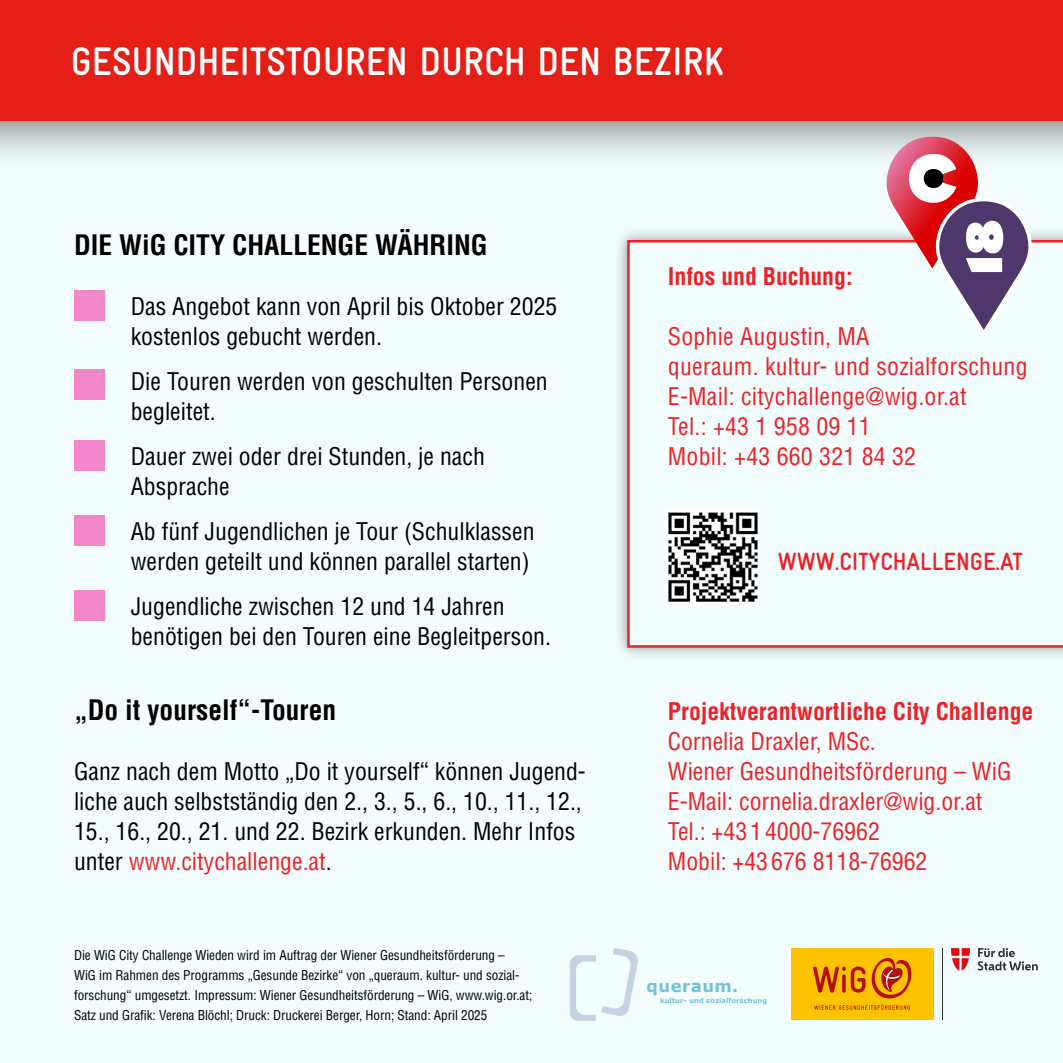
<style>
.page{position:relative;width:1063px;height:1063px;background:#f3fdfd}
.page>*{position:absolute;margin:0;border:0;box-sizing:border-box;transform-origin:0 0}
.t1{font:900 51.75px "Eagle";color:#fff}
.t2{font:700 condensed 40px "Gravur";color:#fff}
.t3{font:700 condensed 27.5px "Helvetica LT Std";color:#000}
.t4{font:700 condensed 25px "Gravur";color:#ed2127}
.t5{font:condensed 23.75px/30px "Helvetica LT Std";color:#000}
.t6{font:condensed 23.75px/30px "Helvetica LT Std";color:#ed2127}
.t7{font:700 condensed 23.75px "Helvetica LT Std";color:#ed2127}
.t8{font:700 16.5px "Verdana";letter-spacing:.025em;color:#71c3d5}
.t9{font:condensed 13.25px/20px "Helvetica LT Std";letter-spacing:-.005em;color:#000}
.t10{font:700 6.75px "Verdana";letter-spacing:.005em;color:#71c3d5}
.s1{color:#ed2127}
</style>
<div class="page">
<div style="left:613px;top:227px;width:450px;height:434px;background:#000;opacity:.4"></div>
<svg style="left:627px;top:240px;width:436px;height:408px"></svg>
<div style="left:0;top:0;width:1063px;height:173px;background:#000;opacity:.6"></div>
<div style="left:0;top:0;width:1063px;height:120px;background:#e41f17"></div>
<svg style="left:886px;top:137px;width:146px;height:199px"></svg>
<hr style="left:942px;top:948px;width:1px;height:72px;background:#2e2d2c">
<svg style="left:951px;top:948px;width:19px;height:23px"></svg>
<svg style="left:978px;top:948px;width:60px;height:23px"></svg>
<div style="left:791px;top:948px;width:143px;height:72px;background:#fdc300"></div>
<svg style="left:813px;top:958px;width:99px;height:52px"></svg>
<img style="left:664px;top:508px;width:95px;height:97px">
<svg style="left:570px;top:948px;width:68px;height:73px"></svg>
<div style="left:74px;top:290px;width:30px;height:30px;background:#f487cb"></div>
<div style="left:74px;top:369px;width:30px;height:30px;background:#f487cb"></div>
<div style="left:74px;top:440px;width:30px;height:30px;background:#f487cb"></div>
<div style="left:74px;top:515px;width:30px;height:30px;background:#f487cb"></div>
<div style="left:74px;top:590px;width:30px;height:30px;background:#f487cb"></div>
<h2 class="t2" style="left:71px;top:39px;width:654px">GESUNDHEITSTOUREN DURCH DEN BEZIRK</h2>
<p class="t3" style="left:74px;top:228px;width:415px">DIE WiG CITY CHALLENGE WÄHRING</p>
<p class="t5" style="left:131px;top:291px;width:428px">Das Angebot kann von April bis Oktober 2025 kostenlos gebucht werden.</p>
<p class="t5" style="left:131px;top:366px;width:419px">Die Touren werden von geschulten Personen begleitet.</p>
<p class="t5" style="left:131px;top:441px;width:356px">Dauer zwei oder drei Stunden, je nach<br>Absprache</p>
<p class="t5" style="left:131px;top:516px;width:405px">Ab fünf Jugendlichen je Tour (Schulklassen werden geteilt und können parallel starten)</p>
<p class="t5" style="left:131px;top:591px;width:422px">Jugendliche zwischen 12 und 14 Jahren benötigen bei den Touren eine Begleitperson.</p>
<p class="t3" style="left:74px;top:693px;width:264px">„Do it yourself“-Touren</p>
<p class="t5" style="left:74px;top:756px;width:513px">Ganz nach dem Motto „Do it yourself“ können Jugend&shy;liche auch selbstständig den 2., 3., 5., 6., 10., 11., 12., 15., 16., 20., 21. und 22. Bezirk erkunden. Mehr Infos unter <span class="s1">www.citychallenge.at</span>.</p>
<p class="t9" style="left:74px;top:945px;width:460px">Die WiG City Challenge Wieden wird im Auftrag der Wiener Gesundheitsförderung –<br>WiG im Rahmen des Programms „Gesunde Bezirke“ von „queraum. kultur- und sozial&shy;forschung“ umgesetzt. Impressum: Wiener Gesundheitsförderung – WiG, www.wig.or.at; Satz und Grafik: Verena Blöchl; Druck: Druckerei Berger, Horn; Stand: April 2025</p>
<h1 class="t1" style="left:955px;top:276px;width:57px;rotate:-90deg">18</h1>
<p class="t7" style="left:668px;top:261px;width:186px">Infos und Buchung:</p>
<p class="t6" style="left:668px;top:321px;width:361px">Sophie Augustin, MA<br>queraum. kultur- und sozialforschung<br>E-Mail: citychallenge@wig.or.at<br>Tel.: +43 1 958 09 11<br>Mobil: +43 660 321 84 32</p>
<p class="t4" style="left:778px;top:548px;width:247px">WWW.CITYCHALLENGE.AT</p>
<p class="t7" style="left:668px;top:696px;width:367px">Projektverantwortliche City Challenge</p>
<p class="t6" style="left:668px;top:726px;width:345px">Cornelia Draxler, MSc.<br>Wiener Gesundheitsförderung – WiG<br>E-Mail: cornelia.draxler@wig.or.at<br>Tel.: +4314000-76962<br>Mobil: +43676 8118-76962</p>
<p class="t8" style="left:647px;top:976px;width:93px">queraum.</p>
<p class="t10" style="left:660px;top:997px;width:108px">kultur- und sozialforschung</p>
</div>
